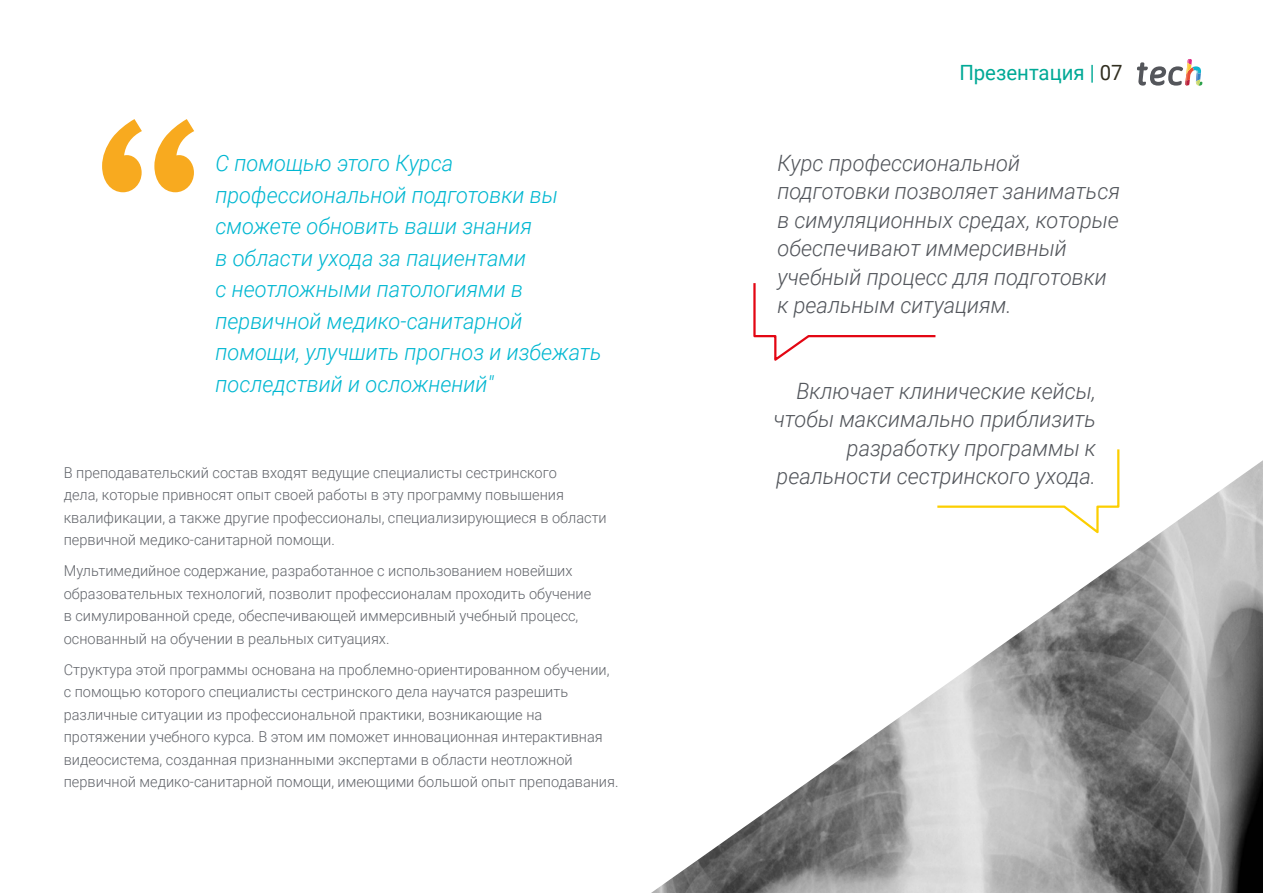
<style>
.page{position:relative;width:1263px;height:893px;background:#fff}
.page>*{position:absolute;margin:0;border:0;box-sizing:border-box;transform-origin:0 0}
.t1{font:italic 300 22.5px/28.5px "Roboto";color:#52555b;text-align:right}
.t2{font:italic 300 22.5px/31.5px "Roboto";color:#00b7d1}
.t3{font:21px "Roboto";color:#00a996}
.t4{font:300 15px/22.5px "Roboto";color:#61646a}
.s1{color:#312e20}
</style>
<div class="page">
<img style="left:651px;top:460px;width:612px;height:433px">
<svg style="left:102px;top:119px;width:92px;height:73px"></svg>
<svg style="left:935px;top:449px;width:185px;height:88px"></svg>
<svg style="left:753px;top:283px;width:183px;height:78px"></svg>
<svg style="left:1137px;top:59px;width:65px;height:27px"></svg>
<p class="t2" style="left:215px;top:147px;width:388px">С помощью этого Курса профессиональной подготовки вы сможете обновить ваши знания<br>в области ухода за пациентами<br>с неотложными патологиями в первичной медико-санитарной помощи, улучшить прогноз и избежать последствий и осложнений"</p>
<p class="t4" style="left:64px;top:461px;width:544px">В преподавательский состав входят ведущие специалисты сестринского<br>дела, которые привносят опыт своей работы в эту программу повышения квалификации, а также другие профессионалы, специализирующиеся в области первичной медико-санитарной помощи.</p>
<p class="t4" style="left:64px;top:559px;width:529px">Мультимедийное содержание, разработанное с использованием новейших образовательных технологий, позволит профессионалам проходить обучение в симулированной среде, обеспечивающей иммерсивный учебный процесс, основанный на обучении в реальных ситуациях.</p>
<p class="t4" style="left:64px;top:658px;width:556px">Структура этой программы основана на проблемно-ориентированном обучении, с помощью которого специалисты сестринского дела научатся разрешить различные ситуации из профессиональной практики, возникающие на протяжении учебного курса. В этом им поможет инновационная интерактивная видеосистема, созданная признанными экспертами в области неотложной первичной медико-санитарной помощи, имеющими большой опыт преподавания.</p>
<h2 class="t3" style="left:959px;top:57px;width:165px">Презентация | <span class="s1">07</span></h2>
<h1 class="t1" style="left:777px;top:148px;width:344px;text-align:left">Курс профессиональной подготовки позволяет заниматься в симуляционных средах, которые обеспечивают иммерсивный учебный процесс для подготовки к реальным ситуациям.</h1>
<h1 class="t1" style="left:773px;top:375px;width:324px">Включает клинические кейсы, чтобы максимально приблизить разработку программы к реальности сестринского ухода.</h1>
</div>
